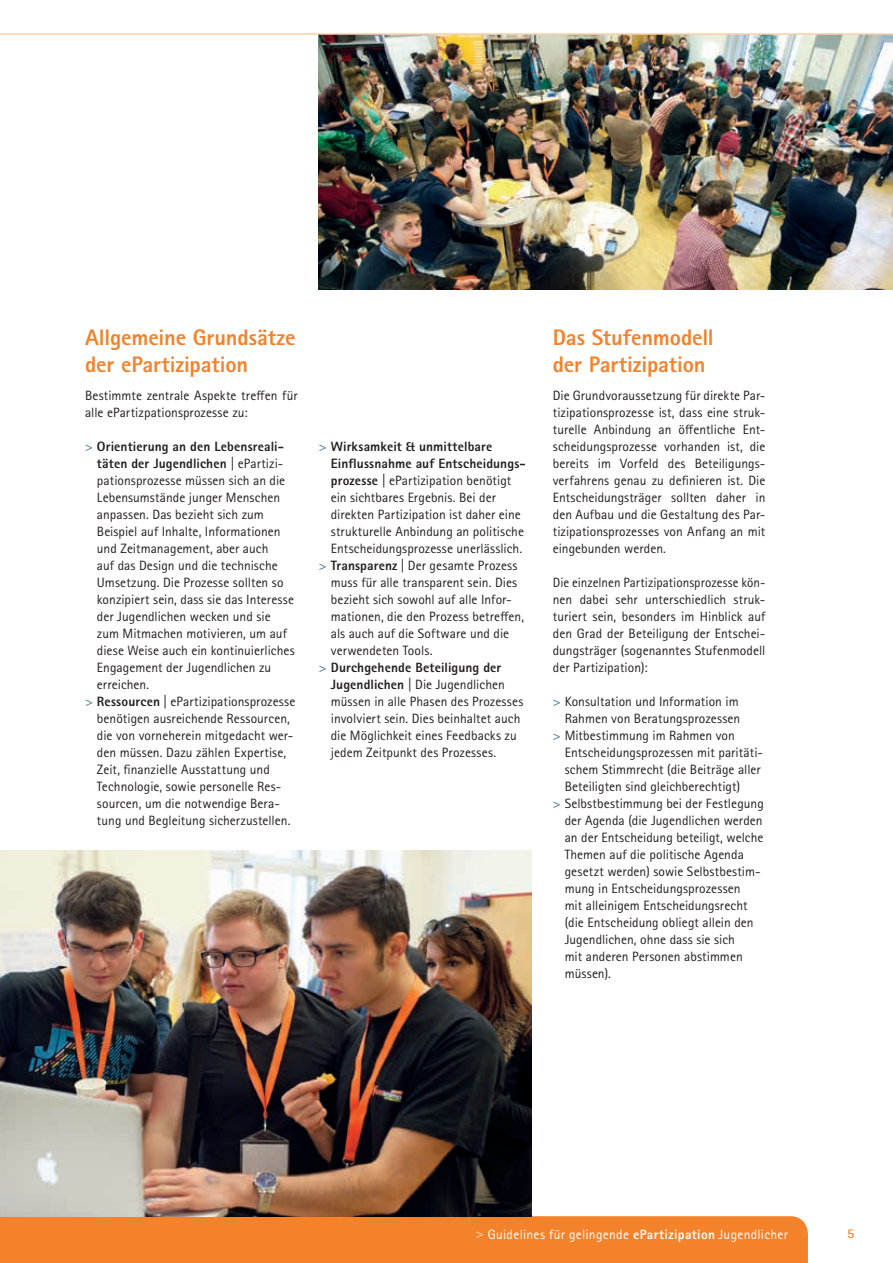
<style>
.page{position:relative;width:893px;height:1263px;background:#fff}
.page>*{position:absolute;margin:0;border:0;box-sizing:border-box;transform-origin:0 0}
.t1{font:800 22.5px/27px "Rotis Sans Serif Pro";letter-spacing:-.005em;color:#f4822b}
.t2{font:13.5px/17px "Rotis Sans Serif Pro";letter-spacing:.005em;color:#231f20;text-align:justify}
.t3{font:800 13.5px "Rotis Sans Serif Pro";letter-spacing:.01em;color:#231f20}
.t4{font:13.5px "Rotis Sans Serif Pro";letter-spacing:.025em;color:#fff}
.t5{font:700 13.5px "Rotis Sans Serif Pro";color:#f4822b}
.s1{font-weight:400;color:#386e8f}
.s2{font-weight:400}
.s3{color:#386e8f}
.s4{font-weight:800}
.s5{font-weight:700;color:#fcc99e}
</style>
<div class="page">
<img style="left:319px;top:35px;width:574px;height:254px">
<div style="left:0;top:1215px;width:808px;height:48px;background:#f4822b"></div>
<hr style="left:0;top:33px;width:893px;height:2px;background:#fccea9">
<img style="left:0;top:850px;width:531px;height:366px">
<h1 class="t1" style="left:85px;top:324px;width:212px">Allgemeine Grundsätze der ePartizipation</h1>
<p class="t2" style="left:85px;top:387px;width:214px">Bestimmte zentrale Aspekte treffen für alle ePartizpationsprozesse zu:</p>
<p class="t3" style="left:85px;top:438px;width:201px"><span class="s1">&gt;</span> Orientierung an den Lebensreali-</p>
<p class="t3" style="left:97px;top:455px;width:188px">täten der Jugendlichen <span class="s2">| ePartizi-</span></p>
<p class="t2" style="left:97px;top:472px;width:190px">pationsprozesse müssen sich an die</p>
<p class="t2" style="left:97px;top:489px;width:185px">Lebensumstände junger Menschen</p>
<p class="t2" style="left:97px;top:506px;width:168px">anpassen. Das bezieht sich zum</p>
<p class="t2" style="left:97px;top:523px;width:185px">Beispiel auf Inhalte, Informationen</p>
<p class="t2" style="left:97px;top:540px;width:173px">und Zeitmanagement, aber auch</p>
<p class="t2" style="left:97px;top:557px;width:182px">auf das Design und die technische</p>
<p class="t2" style="left:97px;top:574px;width:188px">Umsetzung. Die Prozesse sollten so</p>
<p class="t2" style="left:97px;top:591px;width:199px">konzipiert sein, dass sie das Interesse</p>
<p class="t2" style="left:97px;top:608px;width:175px">der Jugendlichen wecken und sie</p>
<p class="t2" style="left:97px;top:625px;width:191px">zum Mitmachen motivieren, um auf</p>
<p class="t2" style="left:97px;top:642px;width:199px">diese Weise auch ein kontinuierliches</p>
<p class="t2" style="left:97px;top:659px;width:176px">Engagement der Jugendlichen zu</p>
<p class="t2" style="left:97px;top:676px;width:54px">erreichen.</p>
<p class="t2" style="left:85px;top:693px;width:212px"><span class="s3">&gt;</span> <span class="s4">Ressourcen</span> | ePartizipationsprozesse</p>
<p class="t2" style="left:97px;top:710px;width:195px">benötigen ausreichende Ressourcen,</p>
<p class="t2" style="left:97px;top:727px;width:196px">die von vorneherein mitgedacht wer-</p>
<p class="t2" style="left:97px;top:744px;width:191px">den müssen. Dazu zählen Expertise,</p>
<p class="t2" style="left:97px;top:761px;width:174px">Zeit, finanzielle Ausstattung und</p>
<p class="t2" style="left:97px;top:778px;width:186px">Technologie, sowie personelle Res-</p>
<p class="t2" style="left:97px;top:795px;width:185px">sourcen, um die notwendige Bera-</p>
<p class="t2" style="left:97px;top:812px;width:195px">tung und Begleitung sicherzustellen.</p>
<p class="t3" style="left:319px;top:438px;width:175px"><span class="s1">&gt;</span> Wirksamkeit &amp; unmittelbare</p>
<p class="t3" style="left:331px;top:455px;width:196px">Einflussnahme auf Entscheidungs-</p>
<p class="t2" style="left:331px;top:472px;width:182px"><span class="s4">prozesse</span> | ePartizipation benötigt</p>
<p class="t2" style="left:331px;top:489px;width:167px">ein sichtbares Ergebnis. Bei der</p>
<p class="t2" style="left:331px;top:506px;width:191px">direkten Partizipation ist daher eine</p>
<p class="t2" style="left:331px;top:523px;width:195px">strukturelle Anbindung an politische</p>
<p class="t2" style="left:331px;top:540px;width:193px">Entscheidungsprozesse unerlässlich.</p>
<p class="t2" style="left:319px;top:557px;width:200px"><span class="s3">&gt;</span> <span class="s4">Transparenz</span> | Der gesamte Prozess</p>
<p class="t2" style="left:331px;top:574px;width:188px">muss für alle transparent sein. Dies</p>
<p class="t2" style="left:331px;top:591px;width:182px">bezieht sich sowohl auf alle Infor-</p>
<p class="t2" style="left:331px;top:608px;width:195px">mationen, die den Prozess betreffen,</p>
<p class="t2" style="left:331px;top:625px;width:180px">als auch auf die Software und die</p>
<p class="t2" style="left:331px;top:642px;width:103px">verwendeten Tools.</p>
<p class="t3" style="left:319px;top:659px;width:184px"><span class="s1">&gt;</span> Durchgehende Beteiligung der</p>
<p class="t2" style="left:331px;top:676px;width:176px"><span class="s4">Jugendlichen</span> | Die Jugendlichen</p>
<p class="t2" style="left:331px;top:693px;width:194px">müssen in alle Phasen des Prozesses</p>
<p class="t2" style="left:331px;top:710px;width:191px">involviert sein. Dies beinhaltet auch</p>
<p class="t2" style="left:331px;top:727px;width:187px">die Möglichkeit eines Feedbacks zu</p>
<p class="t2" style="left:331px;top:744px;width:167px">jedem Zeitpunkt des Prozesses.</p>
<h1 class="t1" style="left:553px;top:324px;width:162px">Das Stufenmodell der Partizipation</h1>
<p class="t2" style="left:553px;top:387px;width:214px">Die Grundvoraussetzung für direkte Par&shy;tizipationsprozesse ist, dass eine struk&shy;turelle Anbindung an öffentliche Ent&shy;scheidungsprozesse vorhanden ist, die bereits im Vorfeld des Beteiligungs&shy;verfahrens genau zu definieren ist. Die Entscheidungsträger sollten daher in den Aufbau und die Gestaltung des Par&shy;tizipationsprozesses von Anfang an mit eingebunden werden.</p>
<p class="t2" style="left:553px;top:574px;width:214px">Die einzelnen Partizipationsprozesse kön&shy;nen dabei sehr unterschiedlich struk&shy;turiert sein, besonders im Hinblick auf den Grad der Beteiligung der Entschei&shy;dungsträger (sogenanntes Stufenmodell der Partizipation):</p>
<p class="t2" style="left:553px;top:693px;width:187px"><span class="s3">&gt;</span> Konsultation und Information im</p>
<p class="t2" style="left:565px;top:710px;width:177px">Rahmen von Beratungsprozessen</p>
<p class="t2" style="left:553px;top:727px;width:184px"><span class="s3">&gt;</span> Mitbestimmung im Rahmen von</p>
<p class="t2" style="left:565px;top:744px;width:200px">Entscheidungsprozessen mit paritäti-</p>
<p class="t2" style="left:565px;top:761px;width:198px">schem Stimmrecht (die Beiträge aller</p>
<p class="t2" style="left:565px;top:778px;width:177px">Beteiligten sind gleichberechtigt)</p>
<p class="t2" style="left:553px;top:795px;width:213px"><span class="s3">&gt;</span> Selbstbestimmung bei der Festlegung</p>
<p class="t2" style="left:565px;top:812px;width:199px">der Agenda (die Jugendlichen werden</p>
<p class="t2" style="left:565px;top:829px;width:200px">an der Entscheidung beteiligt, welche</p>
<p class="t2" style="left:565px;top:846px;width:181px">Themen auf die politische Agenda</p>
<p class="t2" style="left:565px;top:863px;width:198px">gesetzt werden) sowie Selbstbestim-</p>
<p class="t2" style="left:565px;top:880px;width:177px">mung in Entscheidungsprozessen</p>
<p class="t2" style="left:565px;top:897px;width:184px">mit alleinigem Entscheidungsrecht</p>
<p class="t2" style="left:565px;top:914px;width:190px">(die Entscheidung obliegt allein den</p>
<p class="t2" style="left:565px;top:931px;width:172px">Jugendlichen, ohne dass sie sich</p>
<p class="t2" style="left:565px;top:948px;width:180px">mit anderen Personen abstimmen</p>
<p class="t2" style="left:565px;top:965px;width:48px">müssen).</p>
<p class="t4" style="left:476px;top:1226px;width:314px"><span class="s5">&gt;</span> Guidelines für gelingende <span class="s4">ePartizipation</span> Jugendlicher</p>
<p class="t5" style="left:847px;top:1225px;width:9px">5</p>
</div>
